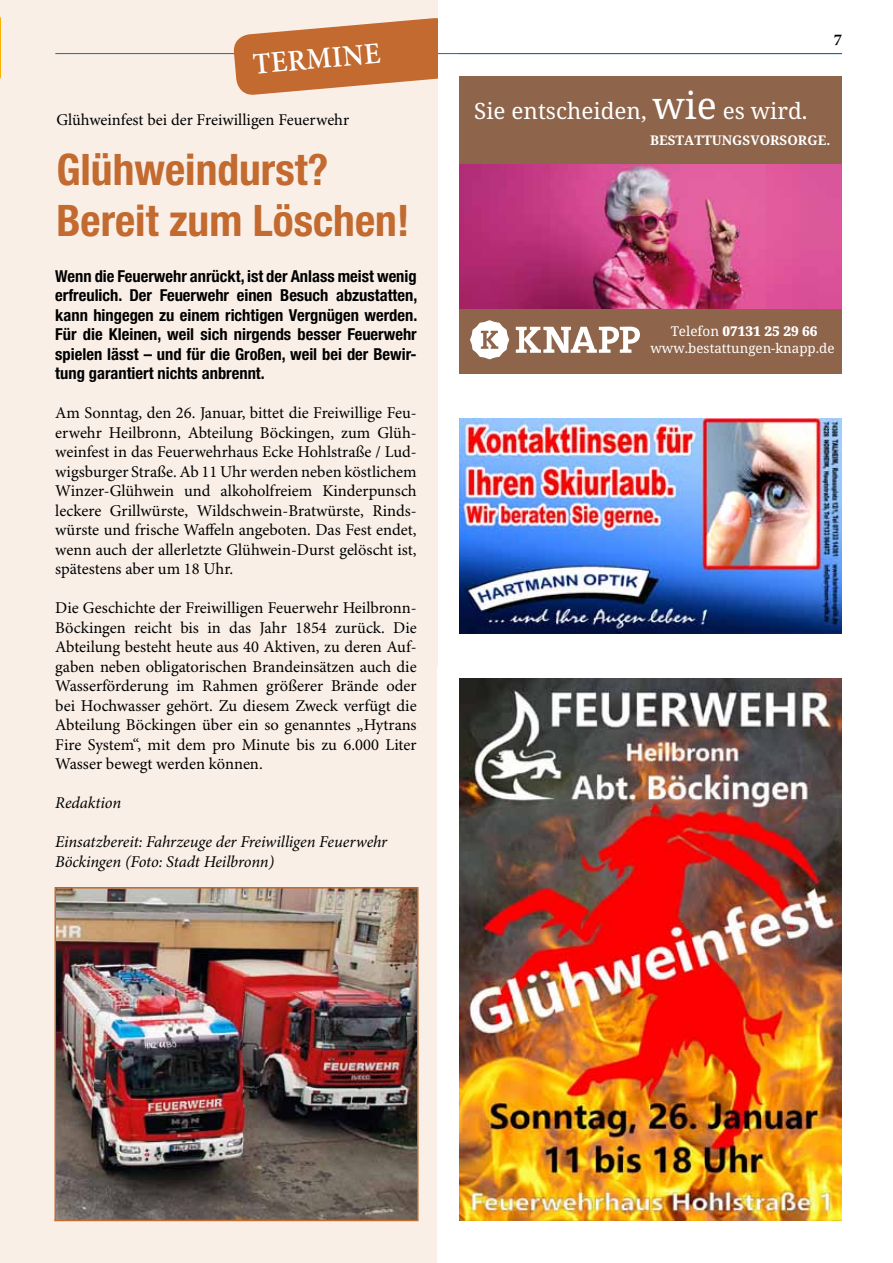
<style>
.page{position:relative;width:893px;height:1263px;background:#fff}
.page>*{position:absolute;margin:0;border:0;box-sizing:border-box;transform-origin:0 0}
.t1{font:700 condensed 43.5px/51px "Helvetica Neue LT Pro";color:#c26a2f}
.t2{font:600 30px "Minion Pro";color:#fff;scale:.95 1}
.t3{font:22.5px "Noto Serif";color:#fff}
.t4{font:16.5px/19.5px "Minion Pro";color:#000;text-align:justify}
.t5{font:700 condensed 16.5px/19.5px "Helvetica Neue LT Pro";color:#000;text-align:justify}
.t6{font:italic 16.5px/19.5px "Minion Pro";letter-spacing:-.01em;color:#000}
.t7{font:700 16.5px "Minion Pro";color:#000}
.t8{font:13.5px "Noto Serif";color:#fff}
.t9{font:13.35px "Noto Serif";color:#fff}
.s1{font-size:37.5px}
</style>
<div class="page">
<div style="left:0;top:0;width:438px;height:1263px;background:#f9efe7"></div>
<hr style="left:54px;top:1219px;width:362px;height:2px;background:#b6964a">
<svg style="left:0;top:17px;width:1px;height:62px"></svg>
<hr style="left:0;top:35px;width:1px;height:39px;background:#f9b000">
<img style="left:459px;top:419px;width:383px;height:214px">
<img style="left:459px;top:679px;width:383px;height:541px">
<img style="left:58px;top:890px;width:358px;height:328px">
<div style="left:55px;top:887px;width:364px;height:334px;border:2px solid #c26a2f"></div>
<div style="left:459px;top:77px;width:383px;height:297px;background:#8e644a"></div>
<svg style="left:470px;top:320px;width:170px;height:39px"></svg>
<img style="left:459px;top:165px;width:383px;height:143px">
<hr style="left:55px;top:53px;width:787px;height:1px;background:#0074a6">
<svg style="left:232px;top:18px;width:227px;height:77px"></svg>
<hr style="left:438px;top:53px;width:404px;height:1px;background:#0074a6">
<h2 class="t2" style="left:251px;top:46px;width:136px;rotate:-5deg">TERMIN E</h2>
<p class="t4" style="left:56px;top:110px;width:294px">Glühweinfest bei der Freiwilligen Feuerwehr</p>
<h1 class="t1" style="left:56px;top:144px;width:355px">Glühweindurst?<br>Bereit zum Löschen!</h1>
<p class="t5" style="left:55px;top:266px;width:364px">Wenn die Feuerwehr anrückt, ist der Anlass meist wenig erfreulich. Der Feuerwehr einen Besuch abzustatten, kann hingegen zu einem richtigen Vergnügen werden.<br>Für die Kleinen, weil sich nirgends besser Feuerwehr spielen lässt – und für die Großen, weil bei der Bewir&shy;tung garantiert nichts anbrennt.</p>
<p class="t4" style="left:55px;top:404px;width:363px">Am Sonntag, den 26. Januar, bittet die Freiwillige Feu&shy;erwehr Heilbronn, Abteilung Böckingen, zum Glüh&shy;weinfest in das Feuerwehrhaus Ecke Hohlstraße / Lud&shy;wigsburger Straße. Ab 11 Uhr werden neben köstlichem Winzer-Glühwein und alkoholfreiem Kinderpunsch leckere Grillwürste, Wildschwein-Bratwürste, Rinds&shy;würste und frische Waffeln angeboten. Das Fest endet, wenn auch der allerletzte Glühwein-Durst gelöscht ist, spätestens aber um 18 Uhr.</p>
<p class="t4" style="left:55px;top:599px;width:363px">Die Geschichte der Freiwilligen Feuerwehr Heilbronn-Böckingen reicht bis in das Jahr 1854 zurück. Die Abteilung besteht heute aus 40 Aktiven, zu deren Auf&shy;gaben neben obligatorischen Brandeinsätzen auch die Wasserförderung im Rahmen größerer Brände oder bei Hochwasser gehört. Zu diesem Zweck verfügt die Abteilung Böckingen über ein so genanntes „Hytrans Fire System“, mit dem pro Minute bis zu 6.000 Liter Wasser bewegt werden können.</p>
<p class="t6" style="left:55px;top:794px;width:67px">Redaktion</p>
<p class="t6" style="left:55px;top:833px;width:333px">Einsatzbereit: Fahrzeuge der Freiwilligen Feuerwehr<br>Böckingen (Foto: Stadt Heilbronn)</p>
<p class="t7" style="left:834px;top:30px;width:10px">7</p>
<h3 class="t3" style="left:474px;top:95px;width:335px">Sie entscheiden, <span class="s1">wie</span> es wird.</h3>
<p class="t9" style="left:650px;top:131px;width:182px">BESTATTUNGSVORSORGE.</p>
<p class="t8" style="left:671px;top:322px;width:148px">Telefon 07131 25 29 66</p>
<p class="t9" style="left:650px;top:339px;width:186px">www.bestattungen-knapp.de</p>
</div>
